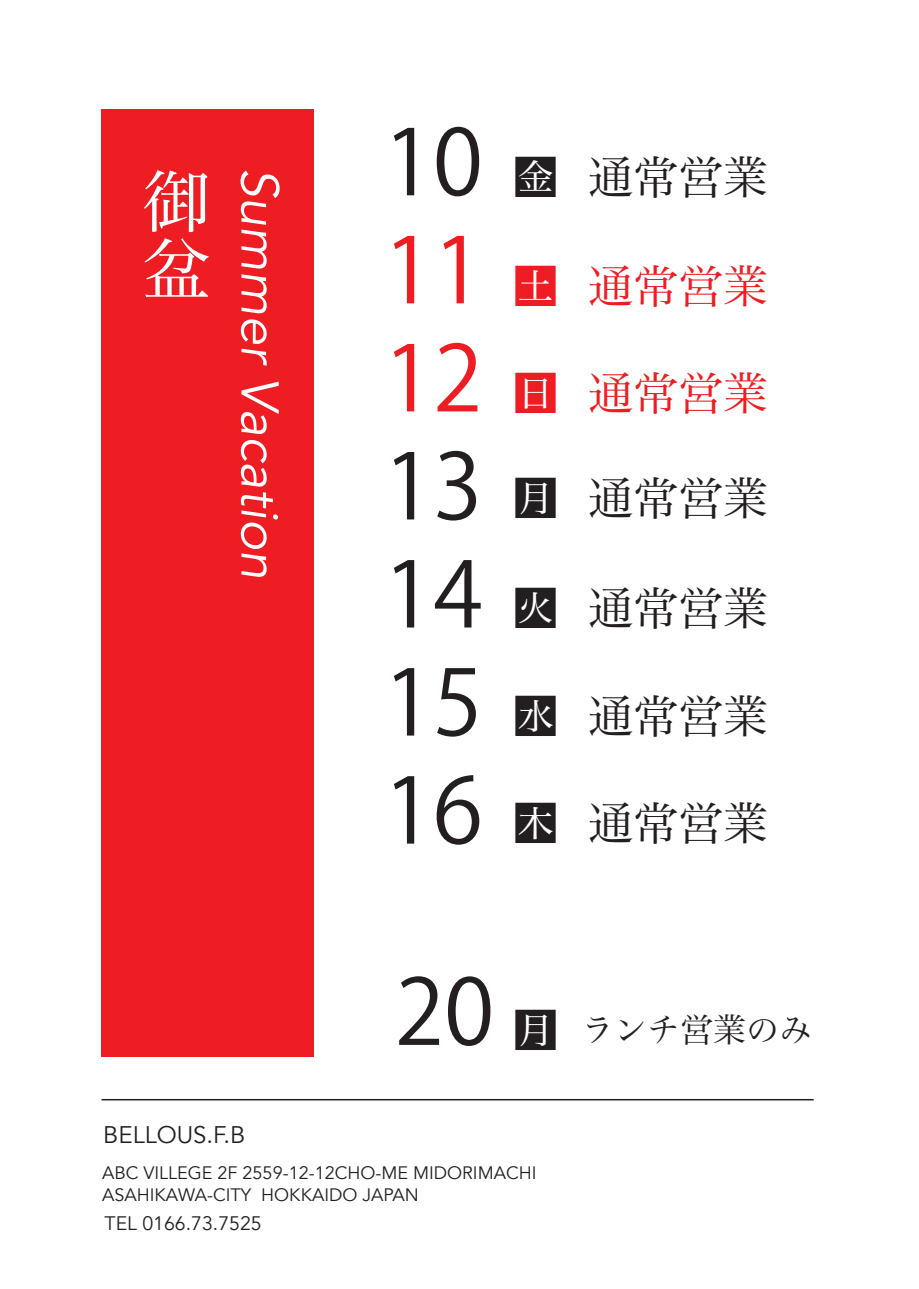
<style>
.page{position:relative;width:919px;height:1289px;background:#fff}
.page>*{position:absolute;margin:0;border:0;box-sizing:border-box;transform-origin:0 0}
.t1{font:90px/108px "Koz Go Pr 6 N";color:#231f20;text-align:justify}
.t2{font:90px/108px "Koz Go Pr 6 N";color:#ee1d23}
.t3{font:67.5px/67.5px "Hira Min Pro N W3";color:#fff}
.t4{font:italic 52.5px "Avenir";color:#fff}
.t5{font:45px "Hira Min Pro N W3";color:#231f20}
.t6{font:45px "Hira Min Pro N W3";color:#ee1d23}
.t7{font:33px "Hira Min Pro N W3";color:#231f20}
.t8{font:24px "Avenir";color:#231f20}
.t9{font:19.5px "Avenir";color:#231f20}
.t10{font:18px/21.6px "Avenir";color:#231f20}
.s1{font-family:"Koz Go Pr 6 N";font-size:90px}
.s2{font-size:45px}
</style>
<div class="page">
<div style="left:101px;top:109px;width:213px;height:947px;background:#ee1d23"></div>
<hr style="left:101px;top:1098px;width:712px;height:2px;background:#231f20">
<h2 class="t3" style="left:143px;top:161px;width:67px">御盆</h2>
<h3 class="t4" style="left:291px;top:167px;width:413px;rotate:90deg">Summer Vacation</h3>
<h3 class="t8" style="left:103px;top:1120px;width:143px">BELLOUS.F.B</h3>
<h1 class="t1" style="left:383px;top:110px;width:101px">10</h1>
<h1 class="t2" style="left:383px;top:218px;width:101px">11<br>12</h1>
<h1 class="t1" style="left:383px;top:434px;width:101px">13<br>14<br>15<br>16</h1>
<h3 class="t5" style="left:513px;top:138px;width:256px">金 通常営業</h3>
<h3 class="t6" style="left:513px;top:247px;width:256px">土 通常営業</h3>
<h3 class="t6" style="left:513px;top:354px;width:256px">日 通常営業</h3>
<h3 class="t5" style="left:513px;top:459px;width:256px">月 通常営業</h3>
<h3 class="t5" style="left:513px;top:569px;width:256px">火 通常営業</h3>
<h3 class="t5" style="left:513px;top:678px;width:256px">水 通常営業</h3>
<h3 class="t5" style="left:513px;top:784px;width:256px">木 通常営業</h3>
<h3 class="t7" style="left:395px;top:1001px;width:419px"><span class="s1">20</span> <span class="s2">月</span> ランチ営業のみ</h3>
<p class="t10" style="left:102px;top:1162px;width:436px">ABC VILLEGE 2F 2559-12-12CHO-ME MIDORIMACHI<br>ASAHIKAWA-CITY HOKKAIDO JAPAN</p>
<p class="t9" style="left:104px;top:1211px;width:159px">TEL 0166.73.7525</p>
</div>
